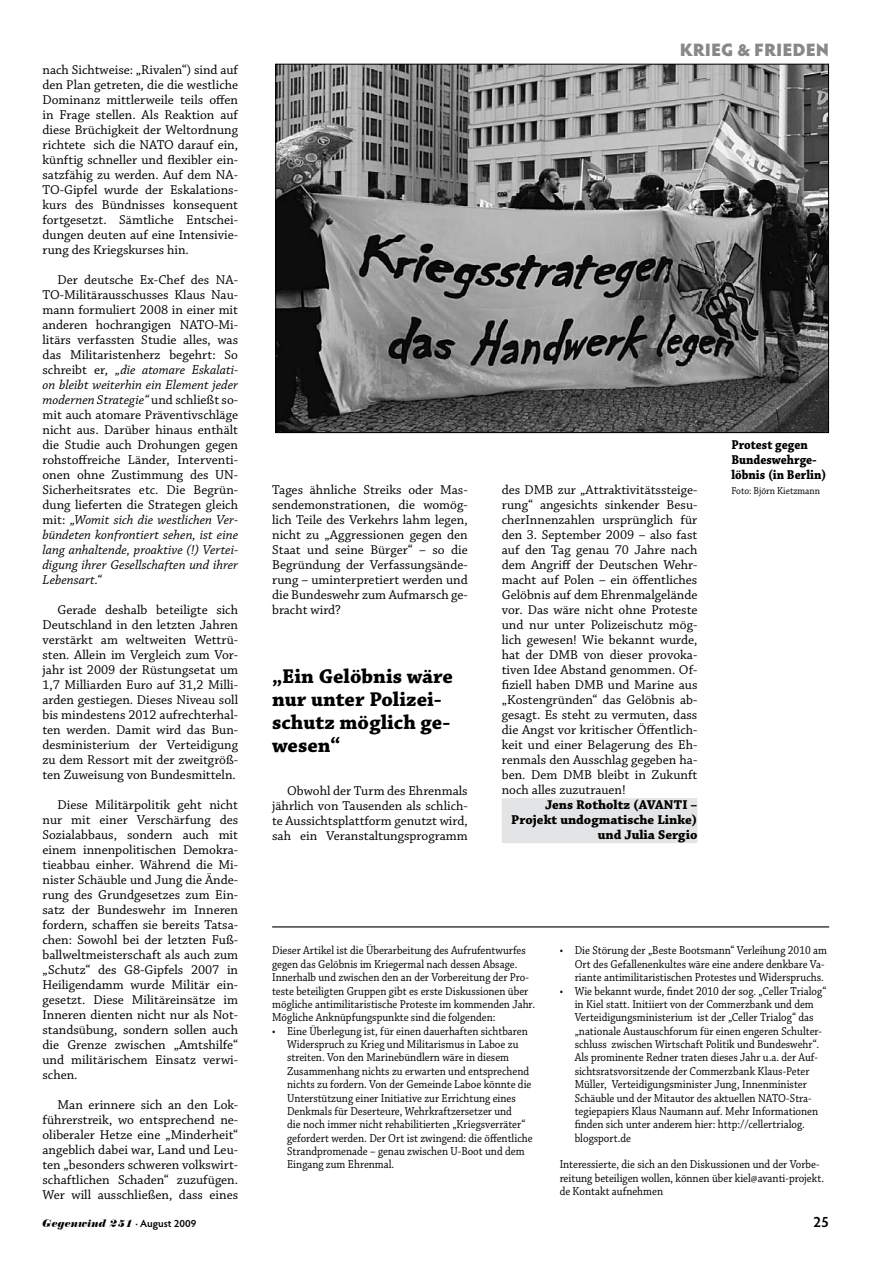
<style>
.page{position:relative;width:893px;height:1263px;background:#fff}
.page>*{position:absolute;margin:0;border:0;box-sizing:border-box;transform-origin:0 0}
.t1{font:700 21px/23.1px "Chaparral Pro";color:#000}
.t2{font:900 18px "Hypatia Sans Pro";color:#87888a}
.t3{font:600 15px "Hypatia Sans Pro";color:#000}
.t4{font:13.5px/15px "Chaparral Pro";color:#000;text-align:justify}
.t5{font:700 13.5px/15px "Chaparral Pro";color:#000;text-align:right}
.t6{font:700 13.5px/15px "Chaparral Pro";color:#000;scale:.9 1}
.t7{font:12.15px/13.4px "Chaparral Pro";color:#000;scale:.9 1}
.t8{font:italic 10.5px "Normande BT";color:#000}
.t9{font:10.5px "Chaparral Pro";color:#000;scale:.9 1}
.s1{font-style:italic}
.s2{font-family:"Hypatia Sans Pro";font-weight:600;font-style:normal}
</style>
<div class="page">
<img style="left:277px;top:66px;width:550px;height:365px">
<div style="left:502px;top:798px;width:195px;height:45px;background:#e3e4e5"></div>
<hr style="left:272px;top:926px;width:557px;height:1px;background:#000">
<p class="t4" style="left:43px;top:63px;width:197px">nach Sichtweise: „Rivalen“) sind auf den Plan getreten, die die westliche Dominanz mittlerweile teils offen in Frage stellen. Als Reaktion auf diese Brüchigkeit der Weltordnung richtete sich die NATO darauf ein, künftig schneller und flexibler ein&shy;satzfähig zu werden. Auf dem NA-TO-Gipfel wurde der Eskalations&shy;kurs des Bündnisses konsequent fortgesetzt. Sämtliche Entschei&shy;dungen deuten auf eine Intensivie&shy;rung des Kriegskurses hin.</p>
<p class="t4" style="left:43px;top:273px;width:197px;text-indent:15px">Der deutsche Ex-Chef des NA-TO-Militärausschusses Klaus Nau&shy;mann formuliert 2008 in einer mit anderen hochrangigen NATO-Mi&shy;litärs verfassten Studie alles, was das Militaristenherz begehrt: So schreibt er, <span class="s1">„die atomare Eskalati&shy;on bleibt weiterhin ein Element jeder modernen Strategie“</span> und schließt so&shy;mit auch atomare Präventivschläge nicht aus. Darüber hinaus enthält die Studie auch Drohungen gegen rohstoffreiche Länder, Interventi&shy;onen ohne Zustimmung des UN-Sicherheitsrates etc. Die Begrün&shy;dung lieferten die Strategen gleich mit: <span class="s1">„Womit sich die westlichen Ver&shy;bündeten konfrontiert sehen, ist eine lang anhaltende, proaktive (!) Vertei&shy;digung ihrer Gesellschaften und ihrer Lebensart.“</span></p>
<p class="t4" style="left:43px;top:603px;width:197px;text-indent:15px">Gerade deshalb beteiligte sich Deutschland in den letzten Jahren verstärkt am weltweiten Wettrü&shy;sten. Allein im Vergleich zum Vor&shy;jahr ist 2009 der Rüstungsetat um 1,7 Milliarden Euro auf 31,2 Milli&shy;arden gestiegen. Dieses Niveau soll bis mindestens 2012 aufrechterhal&shy;ten werden. Damit wird das Bun&shy;desministerium der Verteidigung zu dem Ressort mit der zweitgröß&shy;ten Zuweisung von Bundesmitteln.</p>
<p class="t4" style="left:43px;top:798px;width:197px;text-indent:15px">Diese Militärpolitik geht nicht nur mit einer Verschärfung des Sozialabbaus, sondern auch mit einem innenpolitischen Demokra&shy;tieabbau einher. Während die Mi&shy;nister Schäuble und Jung die Ände&shy;rung des Grundgesetzes zum Ein&shy;satz der Bundeswehr im Inneren fordern, schaffen sie bereits Tatsa&shy;chen: Sowohl bei der letzten Fuß&shy;ballweltmeisterschaft als auch zum „Schutz“ des G8-Gipfels 2007 in Heiligendamm wurde Militär ein&shy;gesetzt. Diese Militäreinsätze im Inneren dienten nicht nur als Not&shy;standsübung, sondern sollen auch die Grenze zwischen „Amtshilfe“ und militärischem Einsatz verwi&shy;schen.</p>
<p class="t4" style="left:43px;top:1098px;width:197px;text-indent:15px">Man erinnere sich an den Lok&shy;führerstreik, wo entsprechend ne&shy;oliberaler Hetze eine „Minderheit“ angeblich dabei war, Land und Leu&shy;ten „besonders schweren volkswirt&shy;schaftlichen Schaden“ zuzufügen.<br>Wer will ausschließen, dass eines</p>
<h2 class="t2" style="left:680px;top:36px;width:115px">KRIEG &amp; FRIEDEN</h2>
<p class="t4" style="left:272px;top:483px;width:197px">Tages ähnliche Streiks oder Mas&shy;sendemonstrationen, die womög&shy;lich Teile des Verkehrs lahm legen, nicht zu „Aggressionen gegen den Staat und seine Bürger“ – so die Begründung der Verfassungsände&shy;rung – uminterpretiert werden und die Bundeswehr zum Aufmarsch ge&shy;bracht wird?</p>
<h1 class="t1" style="left:272px;top:665px;width:182px">„Ein Gelöbnis wäre nur unter Polizei&shy;schutz möglich ge&shy;wesen“</h1>
<p class="t4" style="left:272px;top:783px;width:197px;text-indent:15px">Obwohl der Turm des Ehrenmals jährlich von Tausenden als schlich&shy;te Aussichtsplattform genutzt wird, sah ein Veranstaltungsprogramm</p>
<p class="t6" style="left:731px;top:438px;width:107px">Protest gegen<br>Bundeswehrge&shy;löbnis (in Berlin)</p>
<p class="t4" style="left:502px;top:483px;width:197px">des DMB zur „Attraktivitätssteige-</p>
<p class="t9" style="left:731px;top:485px;width:100px">Foto: Björn Kietzmann</p>
<p class="t4" style="left:502px;top:498px;width:197px">rung“ angesichts sinkender Besu&shy;cherInnenzahlen ursprünglich für den 3. September 2009 – also fast auf den Tag genau 70 Jahre nach dem Angriff der Deutschen Wehr&shy;macht auf Polen – ein öffentliches Gelöbnis auf dem Ehrenmalgelände vor. Das wäre nicht ohne Proteste und nur unter Polizeischutz mög&shy;lich gewesen! Wie bekannt wurde, hat der DMB von dieser provoka&shy;tiven Idee Abstand genommen. Of&shy;fiziell haben DMB und Marine aus „Kostengründen“ das Gelöbnis ab&shy;gesagt. Es steht zu vermuten, dass die Angst vor kritischer Öffentlich&shy;keit und einer Belagerung des Eh&shy;renmals den Ausschlag gegeben ha&shy;ben. Dem DMB bleibt in Zukunft noch alles zuzutrauen!</p>
<p class="t5" style="left:511px;top:798px;width:188px">Jens Rotholtz (AVANTI –<br>Projekt undogmatische Linke) und Julia Sergio</p>
<p class="t7" style="left:272px;top:944px;width:294px">Dieser Artikel ist die Überarbeitung des Aufrufentwurfes gegen das Gelöbnis im Kriegermal nach dessen Absage.<br>Innerhalb und zwischen den an der Vorbereitung der Pro&shy;teste beteiligten Gruppen gibt es erste Diskussionen über mögliche antimilitaristische Proteste im kommenden Jahr.<br>Mögliche Anknüpfungspunkte sind die folgenden:</p>
<p class="t7" style="left:287px;top:1025px;width:274px;text-indent:-15px">• Eine Überlegung ist, für einen dauerhaften sichtbaren Widerspruch zu Krieg und Militarismus in Laboe zu streiten. Von den Marinebündlern wäre in diesem Zusammenhang nichts zu erwarten und entsprechend nichts zu fordern. Von der Gemeinde Laboe könnte die Unterstützung einer Initiative zur Errichtung eines Denkmals für Deserteure, Wehrkraftzersetzer und<br>die noch immer nicht rehabilitierten „Kriegsverräter“ gefordert werden. Der Ort ist zwingend: die öffentliche Strandpromenade – genau zwischen U-Boot und dem Eingang zum Ehrenmal.</p>
<p class="t7" style="left:575px;top:944px;width:282px;text-indent:-15px">• Die Störung der „Beste Bootsmann“ Verleihung 2010 am<br>Ort des Gefallenenkultes wäre eine andere denkbare Va&shy;riante antimilitaristischen Protestes und Widerspruchs.</p>
<p class="t7" style="left:575px;top:984px;width:281px;text-indent:-15px">• Wie bekannt wurde, findet 2010 der sog. „Celler Trialog“ in Kiel statt. Initiiert von der Commerzbank und dem Verteidigungsministerium ist der „Celler Trialog“ das „nationale Austauschforum für einen engeren Schulter&shy;schluss zwischen Wirtschaft Politik und Bundeswehr“.<br>Als prominente Redner traten dieses Jahr u.a. der Auf&shy;sichtsratsvorsitzende der Commerzbank Klaus-Peter Müller, Verteidigungsminister Jung, Innenminister Schäuble und der Mitautor des aktuellen NATO-Stra&shy;tegiepapiers Klaus Naumann auf. Mehr Informationen finden sich unter anderem hier: http://cellertrialog. blogsport.de</p>
<p class="t7" style="left:560px;top:1158px;width:295px">Interessierte, die sich an den Diskussionen und der Vorbe&shy;reitung beteiligen wollen, können über kiel@avanti-projekt. de Kontakt aufnehmen</p>
<p class="t8" style="left:43px;top:1217px;width:155px">Gegenwind 251 <span class="s2">· August 2009</span></p>
<p class="t3" style="left:813px;top:1212px;width:18px">25</p>
</div>
